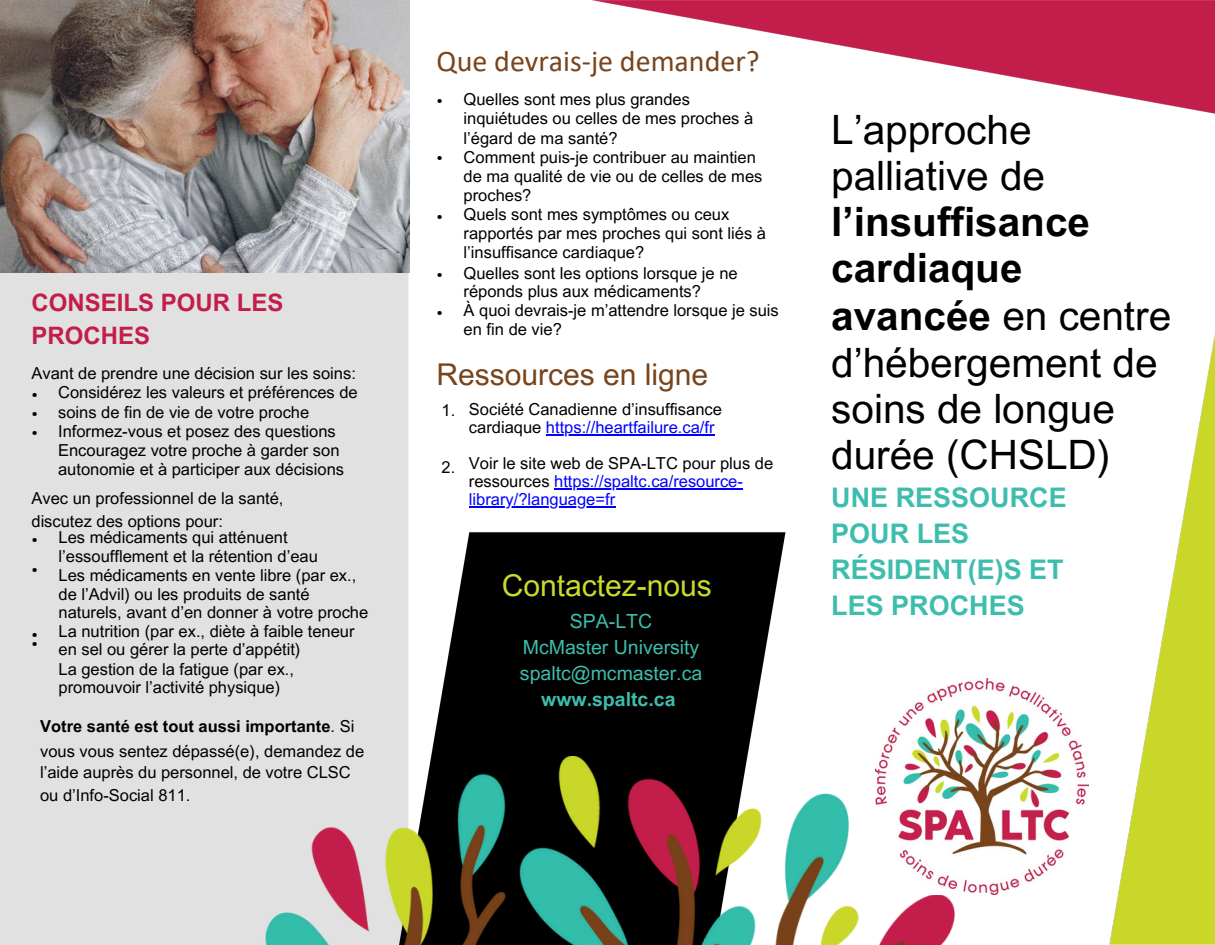
<style>
.page{position:relative;width:1215px;height:945px;background:#fff}
.page>*{position:absolute;margin:0;border:0;box-sizing:border-box;transform-origin:0 0}
.t1{font:40.5px/46.2px "Arial MT Pro";color:#000}
.t2{font:700 40.5px/46.2px "Arial MT Pro";color:#000}
.t3{font:30px "Calibri";color:#78441c}
.t4{font:30px "Arial MT Pro";color:#78441c}
.t5{font:30px "Arial MT Pro";color:#cadb2a}
.t6{font:700 27px/36px "Arial MT Pro";color:#3dbdad}
.t7{font:700 24px/32.7px "Arial MT Pro";color:#c31e4b}
.t8{font:19.5px/25.8px "Arial MT Pro";color:#3dbdad;text-align:center}
.t9{font:16.5px/19.2px "Arial MT Pro";color:#000}
.t10{font:700 16.5px "Arial MT Pro";color:#000}
.t11{font:16.5px "Arial MT Pro";color:#00f}
.t12{font:16.5px/19.2px "IBM Plex Sans";color:#000;text-align:justify}
.s1{font-weight:400}
.s2{color:#00f}
.s3{font-weight:700}
</style>
<div class="page">
<img style="left:0;top:0;width:786px;height:945px">
<img style="left:191px;top:757px;width:764px;height:188px">
<img style="left:561px;top:0;width:653px;height:125px">
<img style="left:1109px;top:333px;width:106px;height:612px">
<img style="left:876px;top:679px;width:212px;height:216px">
<img style="left:0;top:1px;width:410px;height:272px">
<hr style="left:546px;top:435px;width:169px;height:1px;background:#00f">
<hr style="left:554px;top:489px;width:189px;height:1px;background:#00f">
<hr style="left:469px;top:507px;width:146px;height:1px;background:#00f">
<p class="t7" style="left:32px;top:289px;width:253px">CONSEILS POUR LES<br>PROCHES</p>
<p class="t9" style="left:32px;top:365px;width:326px">Avant de prendre une décision sur les soins:</p>
<p class="t12" style="left:32px;top:384px;width:8px">• • •</p>
<p class="t9" style="left:58px;top:385px;width:301px">Considérez les valeurs et préférences de soins de fin de vie de votre proche Informez-vous et posez des questions Encouragez votre proche à garder son autonomie et à participer aux décisions</p>
<p class="t9" style="left:32px;top:491px;width:254px">Avec un professionnel de la santé,</p>
<p class="t9" style="left:32px;top:514px;width:193px">discutez des options pour:</p>
<p class="t12" style="left:32px;top:523px;width:8px;line-height:30.3px">• •</p>
<p class="t9" style="left:59px;top:530px;width:231px">Les médicaments qui atténuent</p>
<p class="t9" style="left:59px;top:549px;width:261px">l’essoufflement et la rétention d’eau</p>
<p class="t9" style="left:59px;top:568px;width:299px">Les médicaments en vente libre (par ex.,</p>
<p class="t9" style="left:59px;top:587px;width:253px">de l’Advil) ou les produits de santé</p>
<p class="t9" style="left:59px;top:605px;width:311px">naturels, avant d’en donner à votre proche</p>
<p class="t9" style="left:59px;top:624px;width:298px">La nutrition (par ex., diète à faible teneur</p>
<p class="t9" style="left:59px;top:642px;width:243px">en sel ou gérer la perte d’appétit)</p>
<p class="t9" style="left:59px;top:661px;width:237px">La gestion de la fatigue (par ex.,</p>
<p class="t9" style="left:59px;top:679px;width:223px">promouvoir l’activité physique)</p>
<p class="t12" style="left:32px;top:624px;width:8px">•</p>
<p class="t12" style="left:32px;top:633px;width:8px">•</p>
<h3 class="t10" style="left:40px;top:720px;width:316px">Votre santé est tout aussi importante<span class="s1">. Si</span></h3>
<p class="t9" style="left:40px;top:744px;width:326px">vous vous sentez dépassé(e), demandez de</p>
<p class="t9" style="left:40px;top:765px;width:312px">l’aide auprès du personnel, de votre CLSC</p>
<p class="t9" style="left:40px;top:788px;width:152px">ou d’Info-Social 811.</p>
<p class="t3" style="left:437px;top:49px;width:325px">Que devrais-je demander?</p>
<p class="t12" style="left:437px;top:90px;width:8px">•</p>
<p class="t9" style="left:464px;top:92px;width:304px">Quelles sont mes plus grandes inquiétudes ou celles de mes proches à l’égard de ma santé?<br>Comment puis-je contribuer au maintien de ma qualité de vie ou de celles de mes proches?<br>Quels sont mes symptômes ou ceux rapportés par mes proches qui sont liés à l’insuffisance cardiaque?</p>
<p class="t9" style="left:464px;top:265px;width:276px">Quelles sont les options lorsque je ne</p>
<p class="t9" style="left:464px;top:283px;width:239px">réponds plus aux médicaments?</p>
<p class="t9" style="left:464px;top:302px;width:317px">À quoi devrais-je m’attendre lorsque je suis</p>
<h6 class="t9" style="left:464px;top:321px;width:100px">en fin de vie?</h6>
<p class="t12" style="left:437px;top:148px;width:8px">•</p>
<p class="t12" style="left:437px;top:206px;width:8px">•</p>
<p class="t12" style="left:437px;top:264px;width:8px">•</p>
<p class="t12" style="left:437px;top:302px;width:8px">•</p>
<h5 class="t4" style="left:437px;top:363px;width:273px">Ressources en ligne</h5>
<p class="t9" style="left:442px;top:402px;width:15px">1.</p>
<p class="t9" style="left:442px;top:459px;width:15px">2.</p>
<p class="t9" style="left:469px;top:403px;width:254px;line-height:18px">Société Canadienne d’insuffisance cardiaque <span class="s2">https://heartfailure.ca/fr</span></p>
<p class="t9" style="left:469px;top:457px;width:306px;line-height:18px">Voir le site web de SPA-LTC pour plus de ressources <span class="s2">https://spaltc.ca/resource-</span></p>
<h3 class="t11" style="left:469px;top:493px;width:148px">library/?language=fr</h3>
<p class="t5" style="left:502px;top:574px;width:212px">Contactez-nous</p>
<p class="t8" style="left:520px;top:611px;width:184px">SPA-LTC<br>McMaster University spaltc@mcmaster.ca <span class="s3">www.spaltc.ca</span></p>
<h2 class="t2" style="left:831px;top:112px;width:260px"><span class="s1">L’approche palliative de </span>l’insuffisance cardiaque</h2>
<h1 class="t1" style="left:831px;top:298px;width:341px"><span class="s3">avancée</span> en centre</h1>
<h2 class="t1" style="left:831px;top:344px;width:328px">d’hébergement de soins de longue durée (CHSLD)</h2>
<h2 class="t6" style="left:831px;top:483px;width:237px">UNE RESSOURCE<br>POUR LES<br>RÉSIDENT(E)S ET<br>LES PROCHES</h2>
</div>
